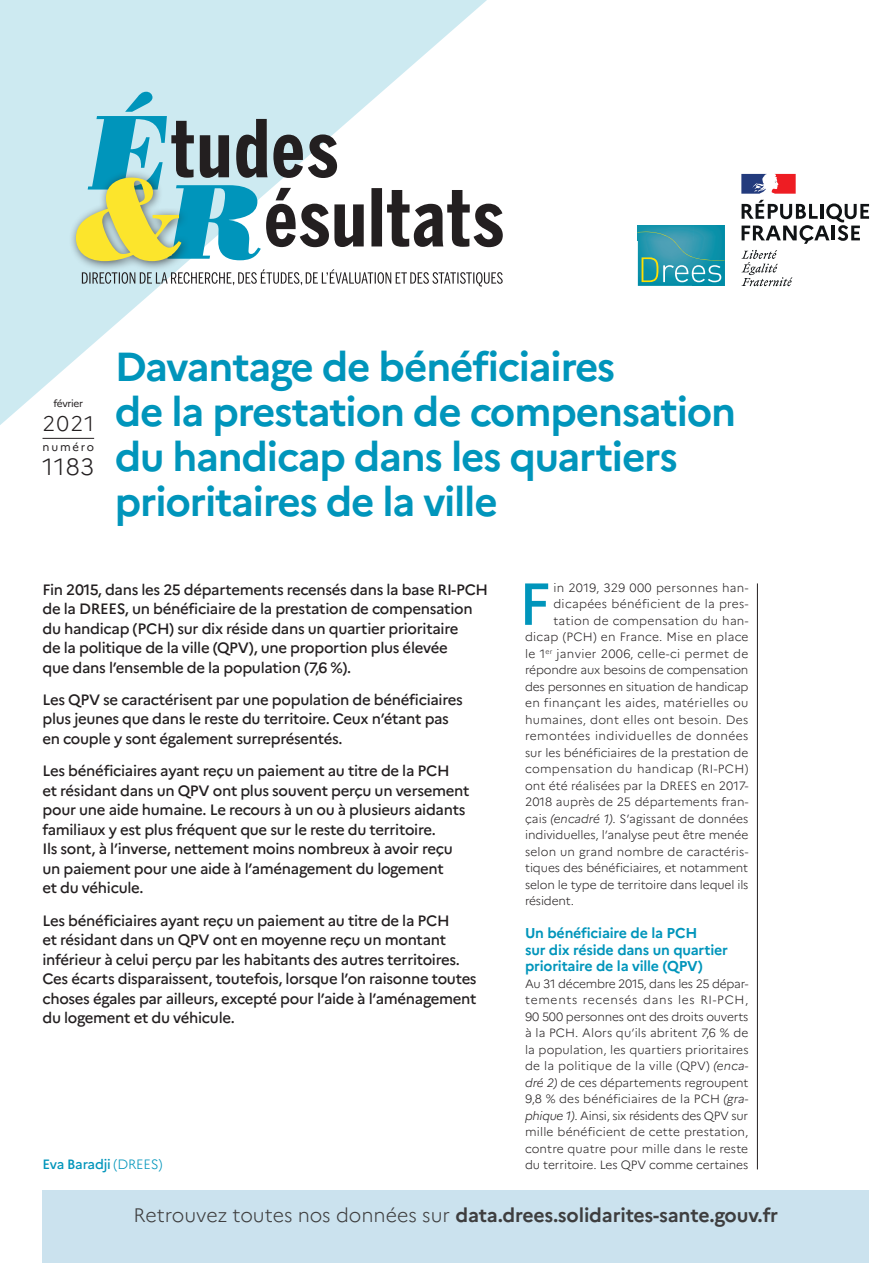
<style>
.page{position:relative;width:893px;height:1263px;background:#fff}
.page>*{position:absolute;margin:0;border:0;box-sizing:border-box;transform-origin:0 0}
.TXT_-_1er__-_lettrin{font:500 59.1px "Marianne";color:#0095bb}
.TITRE_ER{font:700 40.5px/45px "Marianne";letter-spacing:-.03em;color:#0095bb}
.NUMERO{font:300 23.4px "Marianne";color:#231f20}
.t1{font:300 21.15px "Marianne";color:#231f20}
.t2{font:700 19.5px "Marianne";letter-spacing:-.01em;color:#3e3e3f}
.CHAPO_-_txt{font:500 15px/19.5px "Marianne";letter-spacing:-.02em;color:#231f20}
.INTER{font:700 14.25px/16.5px "Marianne";letter-spacing:-.015em;color:#0095bb}
.SIGNATURES{font:500 13.5px "Marianne";letter-spacing:-.015em;color:#0095bb}
.TXT{font:300 12px/16.5px "Marianne";letter-spacing:.005em;color:#231f20;text-align:justify}
.TXT_-_1er__-_lettrin-2{font:300 12px "Marianne";letter-spacing:.005em;color:#231f20}
.TXT_-_1er__-_lettrin-3{font:300 12px "Marianne";letter-spacing:-.015em;color:#231f20}
.TXT_-_1er__-_lettrin-4{font:300 12px "Marianne";letter-spacing:.025em;color:#231f20}
.TXT_-_1er__-_lettrin-5{font:300 12px "Marianne";letter-spacing:.035em;color:#231f20}
.TXT_-_1er__-_lettrin-6{font:300 12px "Marianne";letter-spacing:.03em;color:#231f20}
.t3{font:11.4px "Marianne";letter-spacing:.16em;color:#231f20}
.MOIS{font:10.2px "Marianne";letter-spacing:-.03em;color:#231f20}
.s1{font-style:italic}
.s2{font-weight:300}
</style>
<div class="page">
<svg style="left:0;top:0;width:487px;height:425px;fill:#cdeaf1"></svg>
<svg style="left:82px;top:269px;width:421px;height:17px"></svg>
<div style="left:68px;top:170px;width:123px;height:102px;background:#231f20;opacity:.7"></div>
<svg style="left:76px;top:92px;width:427px;height:169px"></svg>
<svg style="left:741px;top:250px;width:51px;height:36px"></svg>
<svg style="left:742px;top:200px;width:127px;height:44px"></svg>
<svg style="left:741px;top:174px;width:55px;height:20px"></svg>
<img style="left:638px;top:226px;width:87px;height:60px">
<svg style="left:638px;top:232px;width:87px;height:50px;background:#399fac"></svg>
<hr style="left:757px;top:583px;width:1px;height:586px;background:#231f20">
<div style="left:43px;top:1191px;width:826px;height:72px;background:#cbe2ee"></div>
<hr style="left:43px;top:438px;width:51px;height:1px;background:#231f20">
<p class="MOIS" style="left:53px;top:397px;width:31px">février</p>
<p class="t1" style="left:43px;top:410px;width:53px">2021</p>
<p class="t3" style="left:43px;top:440px;width:53px">numéro</p>
<p class="NUMERO" style="left:43px;top:452px;width:53px">1183</p>
<p class="TITRE_ER" style="left:115px;top:344px;width:623px">Davantage de bénéficiaires<br>de la prestation de compensation du handicap dans les quartiers prioritaires de la ville</p>
<p class="CHAPO_-_txt" style="left:43px;top:580px;width:447px">Fin 2015, dans les 25 départements recensés dans la base RI-PCH de la DREES, un bénéficiaire de la prestation de compensation du handicap (PCH) sur dix réside dans un quartier prioritaire<br>de la politique de la ville (QPV), une proportion plus élevée<br>que dans l’ensemble de la population (7,6 %).</p>
<p class="CHAPO_-_txt" style="left:43px;top:690px;width:422px">Les QPV se caractérisent par une population de bénéficiaires plus jeunes que dans le reste du territoire. Ceux n’étant pas en couple y sont également surreprésentés.</p>
<p class="CHAPO_-_txt" style="left:43px;top:761px;width:429px">Les bénéficiaires ayant reçu un paiement au titre de la PCH<br>et résidant dans un QPV ont plus souvent perçu un versement pour une aide humaine. Le recours à un ou à plusieurs aidants familiaux y est plus fréquent que sur le reste du territoire.<br>Ils sont, à l’inverse, nettement moins nombreux à avoir reçu un paiement pour une aide à l’aménagement du logement<br>et du véhicule.</p>
<p class="CHAPO_-_txt" style="left:43px;top:910px;width:436px">Les bénéficiaires ayant reçu un paiement au titre de la PCH<br>et résidant dans un QPV ont en moyenne reçu un montant inférieur à celui perçu par les habitants des autres territoires.<br>Ces écarts disparaissent, toutefois, lorsque l’on raisonne toutes choses égales par ailleurs, excepté pour l’aide à l’aménagement du logement et du véhicule.</p>
<p class="TXT_-_1er__-_lettrin" style="left:519px;top:568px;width:33px">F</p>
<p class="TXT_-_1er__-_lettrin-2" style="left:553px;top:580px;width:196px">in 2019, 329 000 personnes han-</p>
<p class="TXT_-_1er__-_lettrin-4" style="left:553px;top:597px;width:196px">dicapées bénéficient de la pres-</p>
<p class="TXT_-_1er__-_lettrin-2" style="left:553px;top:613px;width:196px">tation de compensation du han-</p>
<p class="TXT_-_1er__-_lettrin-2" style="left:525px;top:630px;width:225px">dicap (PCH) en France. Mise en place</p>
<p class="TXT_-_1er__-_lettrin-4" style="left:525px;top:646px;width:225px">le 1<sup>er</sup> janvier 2006, celle-ci permet de</p>
<p class="TXT_-_1er__-_lettrin-3" style="left:525px;top:663px;width:225px">répondre aux besoins de compensation</p>
<p class="TXT_-_1er__-_lettrin-3" style="left:525px;top:679px;width:225px">des personnes en situation de handicap</p>
<p class="TXT_-_1er__-_lettrin-2" style="left:525px;top:696px;width:225px">en finançant les aides, matérielles ou</p>
<p class="TXT_-_1er__-_lettrin-2" style="left:525px;top:712px;width:225px">humaines, dont elles ont besoin. Des</p>
<p class="TXT_-_1er__-_lettrin-5" style="left:525px;top:729px;width:225px">remontées individuelles de données</p>
<p class="TXT_-_1er__-_lettrin-2" style="left:525px;top:745px;width:225px">sur les bénéficiaires de la prestation de</p>
<p class="TXT_-_1er__-_lettrin-6" style="left:525px;top:762px;width:225px">compensation du handicap (RI-PCH)</p>
<p class="TXT_-_1er__-_lettrin-2" style="left:525px;top:778px;width:225px">ont été réalisées par la DREES en 2017-</p>
<p class="TXT_-_1er__-_lettrin-2" style="left:525px;top:795px;width:225px">2018 auprès de 25 départements fran-</p>
<p class="TXT_-_1er__-_lettrin-2" style="left:525px;top:811px;width:225px">çais <span class="s1">(encadré 1)</span>. S’agissant de données</p>
<p class="TXT_-_1er__-_lettrin-2" style="left:525px;top:828px;width:225px">individuelles, l’analyse peut être menée</p>
<p class="TXT_-_1er__-_lettrin-2" style="left:525px;top:844px;width:225px">selon un grand nombre de caractéris-</p>
<p class="TXT_-_1er__-_lettrin-2" style="left:525px;top:861px;width:225px">tiques des bénéficiaires, et notamment</p>
<p class="TXT_-_1er__-_lettrin-3" style="left:525px;top:877px;width:225px">selon le type de territoire dans lequel ils</p>
<p class="TXT_-_1er__-_lettrin-3" style="left:525px;top:894px;width:50px">résident.</p>
<p class="INTER" style="left:525px;top:925px;width:204px">Un bénéficiaire de la PCH<br>sur dix réside dans un quartier prioritaire de la ville (QPV)</p>
<p class="TXT" style="left:525px;top:975px;width:225px">Au 31 décembre 2015, dans les 25 dépar&shy;tements recensés dans les RI-PCH, 90 500 personnes ont des droits ouverts à la PCH. Alors qu’ils abritent 7,6 % de la population, les quartiers prioritaires de la politique de la ville (QPV) <span class="s1">(enca&shy;dré 2)</span> de ces départements regroupent 9,8 % des bénéficiaires de la PCH <span class="s1">(gra&shy;phique 1)</span>. Ainsi, six résidents des QPV sur mille bénéficient de cette prestation, contre quatre pour mille dans le reste</p>
<p class="SIGNATURES" style="left:43px;top:1156px;width:121px">Eva Baradji <span class="s2">(DREES)</span></p>
<p class="TXT" style="left:525px;top:1157px;width:225px">du territoire. Les QPV comme certaines</p>
<h3 class="t2" style="left:133px;top:1203px;width:646px"><span class="s2">Retrouvez toutes nos données sur</span> data.drees.solidarites-sante.gouv.fr</h3>
</div>
